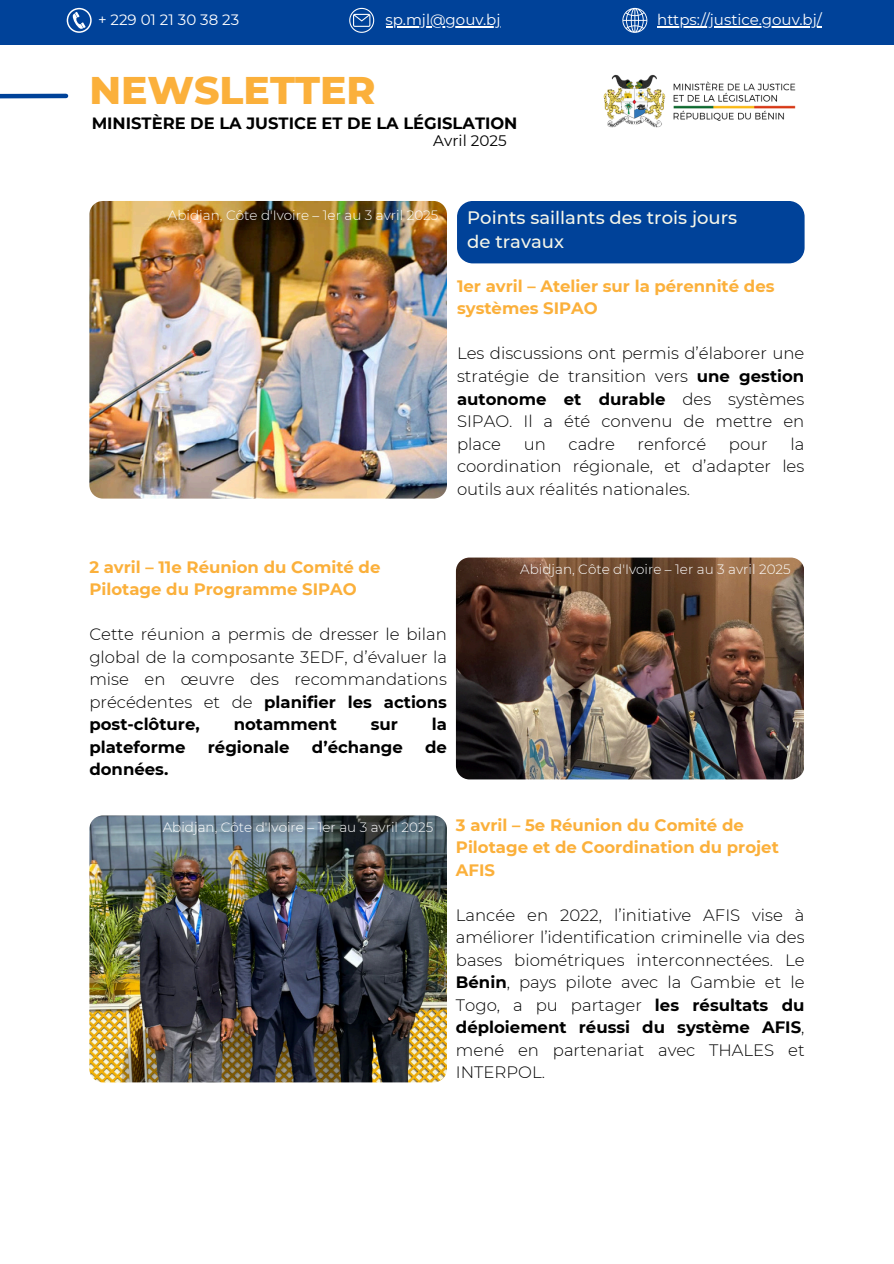
<style>
.page{position:relative;width:894px;height:1264px;background:#fff}
.page>*{position:absolute;margin:0;border:0;box-sizing:border-box;transform-origin:0 0}
.t1{font:800 39.3px "Montserrat";color:#fbb03b}
.t2{font:500 18px/24.8px "Montserrat";color:#f6f6e9}
.t3{font:300 16.5px/22.5px "Montserrat";color:#000;text-align:justify}
.t4{font:700 16.5px/22.5px "Montserrat";color:#fbb03b}
.t5{font:700 16.5px "Montserrat";color:#000}
.t6{font:700 16.35px "Montserrat";color:#000}
.t7{font:15.15px "Montserrat";color:#000}
.t8{font:15px "Montserrat";color:#fff}
.t9{font:300 13.5px "Montserrat";color:#fff}
.s1{font-weight:700}
</style>
<div class="page">
<img style="left:603px;top:74px;width:193px;height:54px">
<svg style="left:0;top:93px;width:69px;height:6px"></svg>
<div style="left:0;top:0;width:893px;height:45px;background:#004299"></div>
<svg style="left:67px;top:8px;width:24px;height:25px"></svg>
<svg style="left:349px;top:8px;width:25px;height:25px"></svg>
<svg style="left:622px;top:8px;width:25px;height:25px"></svg>
<hr style="left:657px;top:26px;width:164px;height:1px;background:#fff">
<hr style="left:385px;top:26px;width:115px;height:1px;background:#fff">
<div style="left:457px;top:201px;width:347px;height:62px;background:#004299"></div>
<img style="left:89px;top:201px;width:357px;height:297px;border-radius:14px">
<img style="left:456px;top:557px;width:347px;height:222px;border-radius:14px">
<img style="left:89px;top:815px;width:357px;height:267px;border-radius:14px">
<p class="t8" style="left:98px;top:10px;width:143px">+ 229 01 21 30 38 23</p>
<p class="t8" style="left:385px;top:10px;width:116px">sp.mjl@gouv.bj</p>
<h5 class="t8" style="left:657px;top:10px;width:166px">https://justice.gouv.bj/</h5>
<h5 class="t1" style="left:89px;top:66px;width:288px">NEWSLETTER</h5>
<p class="t6" style="left:92px;top:113px;width:427px">MINISTÈRE DE LA JUSTICE ET DE LA LÉGISLATION</p>
<h5 class="t7" style="left:433px;top:131px;width:75px">Avril 2025</h5>
<h3 class="t9" style="left:168px;top:206px;width:272px">Abidjan, Côte d'Ivoire – 1er au 3 avril 2025</h3>
<h2 class="t2" style="left:467px;top:205px;width:271px">Points saillants des trois jours de travaux</h2>
<p class="t4" style="left:457px;top:275px;width:319px">1er avril – Atelier sur la pérennité des systèmes SIPAO</p>
<h1 class="t3" style="left:457px;top:342px;width:349px">Les discussions ont permis d’élaborer une stratégie de transition vers <span class="s1">une gestion autonome et durable</span> des systèmes SIPAO. Il a été convenu de mettre en place</h1>
<h1 class="t3" style="left:523px;top:432px;width:24px">un</h1>
<h1 class="t3" style="left:568px;top:432px;width:48px">cadre</h1>
<h1 class="t3" style="left:637px;top:432px;width:70px">renforcé</h1>
<h1 class="t3" style="left:728px;top:432px;width:40px">pour</h1>
<h1 class="t3" style="left:457px;top:432px;width:349px;text-indent:333px">la coordination régionale, et d’adapter les outils aux réalités nationales.</h1>
<h5 class="t4" style="left:89px;top:555px;width:292px">2 avril – 11e Réunion du Comité de<br>Pilotage du Programme SIPAO</h5>
<p class="t3" style="left:89px;top:623px;width:359px">Cette réunion a permis de dresser le bilan global de la composante 3EDF, d’évaluer la mise en œuvre des recommandations précédentes et de <span class="s1">planifier les actions post-clôture,</span></p>
<p class="t5" style="left:233px;top:714px;width:105px">notamment</p>
<p class="t5" style="left:370px;top:714px;width:29px">sur</p>
<p class="t5" style="left:431px;top:714px;width:17px">la</p>
<p class="t5" style="left:89px;top:737px;width:98px">plateforme</p>
<p class="t5" style="left:208px;top:737px;width:83px">régionale</p>
<p class="t5" style="left:312px;top:737px;width:92px">d’échange</p>
<p class="t5" style="left:425px;top:737px;width:23px">de</p>
<p class="t5" style="left:89px;top:759px;width:80px">données.</p>
<h3 class="t9" style="left:520px;top:560px;width:272px">Abidjan, Côte d'Ivoire – 1er au 3 avril 2025</h3>
<h4 class="t9" style="left:163px;top:819px;width:272px">Abidjan, Côte d'Ivoire – 1er au 3 avril 2025</h4>
<p class="t4" style="left:456px;top:813px;width:324px">3 avril – 5e Réunion du Comité de<br>Pilotage et de Coordination du projet<br>AFIS</p>
<p class="t3" style="left:456px;top:903px;width:350px">Lancée en 2022, l’initiative AFIS vise à améliorer l’identification criminelle via des bases biométriques interconnectées. Le <span class="s1">Bénin</span>, pays pilote avec la Gambie et le Togo, a pu partager <span class="s1">les résultats du déploiement réussi du système AFIS</span>, mené en partenariat avec THALES et INTERPOL.</p>
</div>
